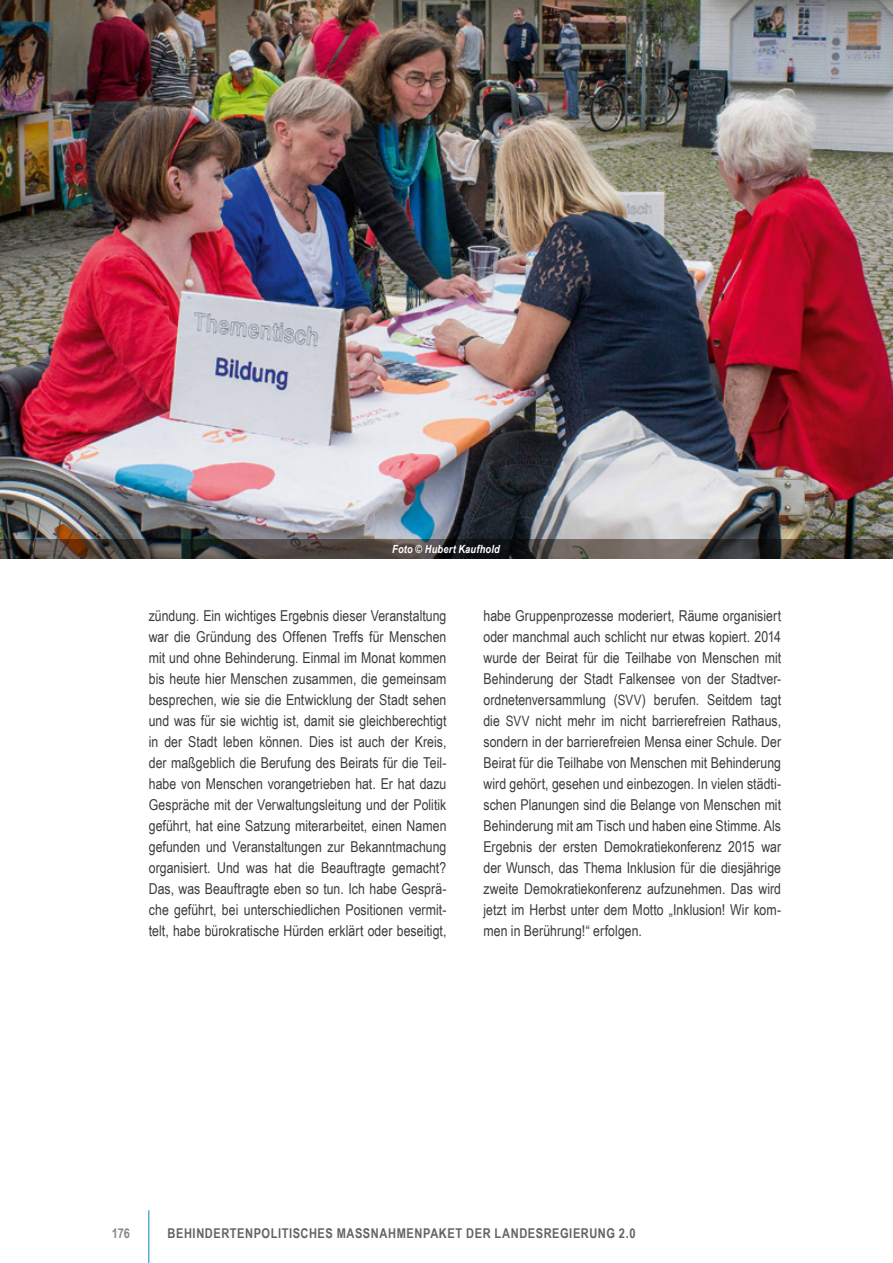
<style>
.page{position:relative;width:893px;height:1263px;background:#fff}
.page>*{position:absolute;margin:0;border:0;box-sizing:border-box;transform-origin:0 0}
.t1{font:15px/21px "Arial Narrow";color:#3b3b3a;text-align:justify}
.t2{font:700 13.5px "Arial Narrow";letter-spacing:.04em;color:#636362}
.t3{font:700 13.5px "Arial Narrow";color:#878786}
.t4{font:italic 700 11.25px "Arial Narrow";letter-spacing:.02em;color:#fff}
.s1{font-size:14.25px}
</style>
<div class="page">
<hr style="left:148px;top:1210px;width:1px;height:53px;background:#008bc0">
<img style="left:0;top:0;width:892px;height:539px">
<svg style="left:0;top:539px;width:892px;height:19px;background:#47413c"></svg>
<p class="t4" style="left:392px;top:540px;width:109px">Foto © Hubert Kaufhold</p>
<p class="t1" style="left:149px;top:605px;width:299px">zündung. Ein wichtiges Ergebnis dieser Veranstaltung war die Gründung des Offenen Treffs für Menschen mit und ohne Behinderung. Einmal im Monat kommen bis heute hier Menschen zusammen, die gemeinsam besprechen, wie sie die Entwicklung der Stadt sehen und was für sie wichtig ist, damit sie gleichberechtigt in der Stadt leben können. Dies ist auch der Kreis, der maßgeblich die Berufung des Beirats für die Teil&shy;habe von Menschen vorangetrieben hat. Er hat dazu Gespräche mit der Verwaltungsleitung und der Politik geführt, hat eine Satzung miterarbeitet, einen Namen gefunden und Veranstaltungen zur Bekanntmachung organisiert. Und was hat die Beauftragte gemacht?<br>Das, was Beauftragte eben so tun. Ich habe Gesprä&shy;che geführt, bei unterschiedlichen Positionen vermit&shy;telt, habe bürokratische Hürden erklärt oder beseitigt,</p>
<p class="t1" style="left:483px;top:605px;width:299px">habe Gruppenprozesse moderiert, Räume organisiert oder manchmal auch schlicht nur etwas kopiert. 2014 wurde der Beirat für die Teilhabe von Menschen mit Behinderung der Stadt Falkensee von der Stadtver&shy;ordnetenversammlung (<span class="s1">SVV</span>) berufen. Seitdem tagt die <span class="s1">SVV</span> nicht mehr im nicht barrierefreien Rathaus, sondern in der barrierefreien Mensa einer Schule. Der Beirat für die Teilhabe von Menschen mit Behinderung wird gehört, gesehen und einbezogen. In vielen städti&shy;schen Planungen sind die Belange von Menschen mit Behinderung mit am Tisch und haben eine Stimme. Als Ergebnis der ersten Demokratiekonferenz 2015 war der Wunsch, das Thema Inklusion für die diesjährige zweite Demokratiekonferenz aufzunehmen. Das wird jetzt im Herbst unter dem Motto „Inklusion! Wir kom&shy;men in Berührung!“ erfolgen.</p>
<p class="t3" style="left:112px;top:1223px;width:20px">176</p>
<p class="t2" style="left:168px;top:1223px;width:470px">BEHINDERTENPOLITISCHES MASSNAHMENPAKET DER LANDESREGIERUNG 2.0</p>
</div>
